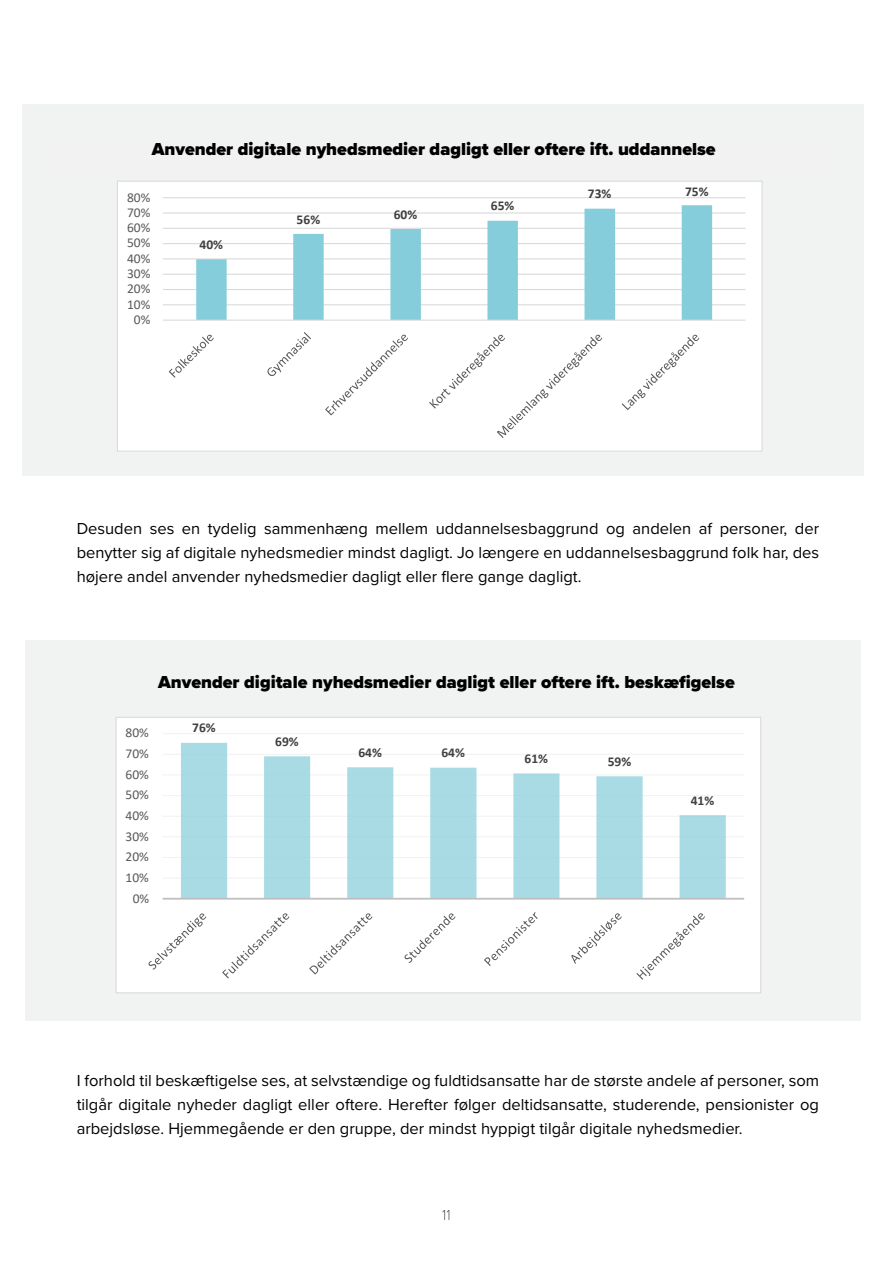
<style>
.page{position:relative;width:893px;height:1263px;background:#fff}
.page>*{position:absolute;margin:0;border:0;box-sizing:border-box;transform-origin:0 0}
.t1{font:900 18px "Proxima Nova";color:#000}
.t2{font:16.5px/24px "Proxima Nova";color:#000;text-align:justify}
.t3{font:100 15px "Proxima Nova T";color:#000}
.t4{font:13.5px "Calibri";color:#595959}
.t5{font:700 13.5px "Calibri";color:#404040}
</style>
<div class="page">
<div style="left:26px;top:640px;width:835px;height:380px;background:#f1f3f3"></div>
<div style="left:22px;top:105px;width:842px;height:371px;background:#f1f3f3"></div>
<div style="left:116px;top:717px;width:645px;height:276px;background:#fff"></div>
<hr style="left:163px;top:877px;width:581px;height:1px;background:#f2f2f2">
<hr style="left:163px;top:857px;width:581px;height:1px;background:#f2f2f2">
<hr style="left:163px;top:836px;width:581px;height:1px;background:#f2f2f2">
<hr style="left:163px;top:816px;width:581px;height:1px;background:#f2f2f2">
<hr style="left:163px;top:795px;width:581px;height:1px;background:#f2f2f2">
<hr style="left:163px;top:774px;width:581px;height:1px;background:#f2f2f2">
<hr style="left:163px;top:754px;width:581px;height:1px;background:#f2f2f2">
<hr style="left:163px;top:733px;width:581px;height:1px;background:#f2f2f2">
<svg style="left:181px;top:743px;width:545px;height:155px"></svg>
<hr style="left:163px;top:898px;width:581px;height:2px;background:#bfbfbf">
<svg style="left:148px;top:913px;width:58px;height:56px"></svg>
<svg style="left:222px;top:913px;width:67px;height:65px"></svg>
<svg style="left:309px;top:913px;width:63px;height:61px"></svg>
<svg style="left:404px;top:913px;width:51px;height:50px"></svg>
<svg style="left:484px;top:912px;width:54px;height:54px"></svg>
<svg style="left:571px;top:913px;width:51px;height:51px"></svg>
<svg style="left:636px;top:913px;width:69px;height:67px"></svg>
<div style="left:116px;top:717px;width:645px;height:276px;border:1px solid #d9d9d9"></div>
<div style="left:117px;top:181px;width:645px;height:270px;background:#fff"></div>
<hr style="left:163px;top:304px;width:582px;height:1px;background:#d9d9d9">
<hr style="left:163px;top:289px;width:582px;height:1px;background:#d9d9d9">
<hr style="left:163px;top:274px;width:582px;height:1px;background:#d9d9d9">
<hr style="left:163px;top:258px;width:582px;height:1px;background:#d9d9d9">
<hr style="left:163px;top:243px;width:582px;height:1px;background:#d9d9d9">
<hr style="left:163px;top:228px;width:582px;height:1px;background:#d9d9d9">
<hr style="left:163px;top:212px;width:582px;height:2px;background:#d9d9d9">
<hr style="left:163px;top:197px;width:582px;height:1px;background:#d9d9d9">
<svg style="left:196px;top:205px;width:516px;height:115px"></svg>
<hr style="left:163px;top:320px;width:582px;height:1px;background:#d9d9d9">
<svg style="left:169px;top:335px;width:45px;height:43px"></svg>
<svg style="left:267px;top:332px;width:44px;height:44px"></svg>
<svg style="left:325px;top:335px;width:83px;height:80px"></svg>
<svg style="left:429px;top:335px;width:173px;height:103px"></svg>
<svg style="left:622px;top:335px;width:77px;height:75px"></svg>
<div style="left:117px;top:181px;width:645px;height:271px;border:1px solid #d9d9d9"></div>
<p class="t1" style="left:152px;top:135px;width:565px">Anvender digitale nyhedsmedier dagligt eller oftere ift. uddannelse</p>
<p class="t4" style="left:127px;top:188px;width:25px">80%</p>
<p class="t4" style="left:127px;top:203px;width:25px">70%</p>
<p class="t4" style="left:127px;top:218px;width:25px">60%</p>
<p class="t4" style="left:127px;top:234px;width:25px">50%</p>
<p class="t4" style="left:127px;top:249px;width:25px">40%</p>
<p class="t4" style="left:127px;top:264px;width:25px">30%</p>
<p class="t4" style="left:127px;top:279px;width:25px">20%</p>
<p class="t4" style="left:127px;top:295px;width:25px">10%</p>
<p class="t4" style="left:134px;top:310px;width:18px">0%</p>
<p class="t5" style="left:200px;top:235px;width:25px">40%</p>
<p class="t5" style="left:297px;top:209px;width:25px">56%</p>
<p class="t5" style="left:394px;top:205px;width:25px">60%</p>
<p class="t5" style="left:491px;top:196px;width:25px">65%</p>
<p class="t5" style="left:588px;top:184px;width:25px">73%</p>
<p class="t5" style="left:685px;top:182px;width:25px">75%</p>
<p class="t2" style="left:77px;top:516px;width:744px">Desuden ses en tydelig sammenhæng mellem uddannelsesbaggrund og andelen af personer, der benytter sig af digitale nyhedsmedier mindst dagligt. Jo længere en uddannelsesbaggrund folk har, des højere andel anvender nyhedsmedier dagligt eller flere gange dagligt.</p>
<p class="t1" style="left:158px;top:669px;width:578px">Anvender digitale nyhedsmedier dagligt eller oftere ift. beskæfigelse</p>
<p class="t4" style="left:126px;top:724px;width:25px">80%</p>
<p class="t4" style="left:126px;top:744px;width:25px">70%</p>
<p class="t4" style="left:126px;top:765px;width:25px">60%</p>
<p class="t4" style="left:126px;top:785px;width:25px">50%</p>
<p class="t4" style="left:126px;top:806px;width:25px">40%</p>
<p class="t4" style="left:126px;top:827px;width:25px">30%</p>
<p class="t4" style="left:126px;top:847px;width:25px">20%</p>
<p class="t4" style="left:126px;top:868px;width:25px">10%</p>
<p class="t4" style="left:133px;top:889px;width:18px">0%</p>
<p class="t5" style="left:192px;top:718px;width:25px">76%</p>
<p class="t5" style="left:275px;top:732px;width:25px">69%</p>
<p class="t5" style="left:358px;top:743px;width:25px">64%</p>
<p class="t5" style="left:441px;top:743px;width:25px">64%</p>
<p class="t5" style="left:525px;top:749px;width:25px">61%</p>
<p class="t5" style="left:608px;top:752px;width:25px">59%</p>
<p class="t5" style="left:691px;top:791px;width:25px">41%</p>
<p class="t2" style="left:77px;top:1068px;width:744px">I forhold til beskæftigelse ses, at selvstændige og fuldtidsansatte har de største andele af personer, som tilgår digitale nyheder dagligt eller oftere. Herefter følger deltidsansatte, studerende, pensionister og arbejdsløse. Hjemmegående er den gruppe, der mindst hyppigt tilgår digitale nyhedsmedier.</p>
<p class="t3" style="left:442px;top:1203px;width:10px">11</p>
</div>
